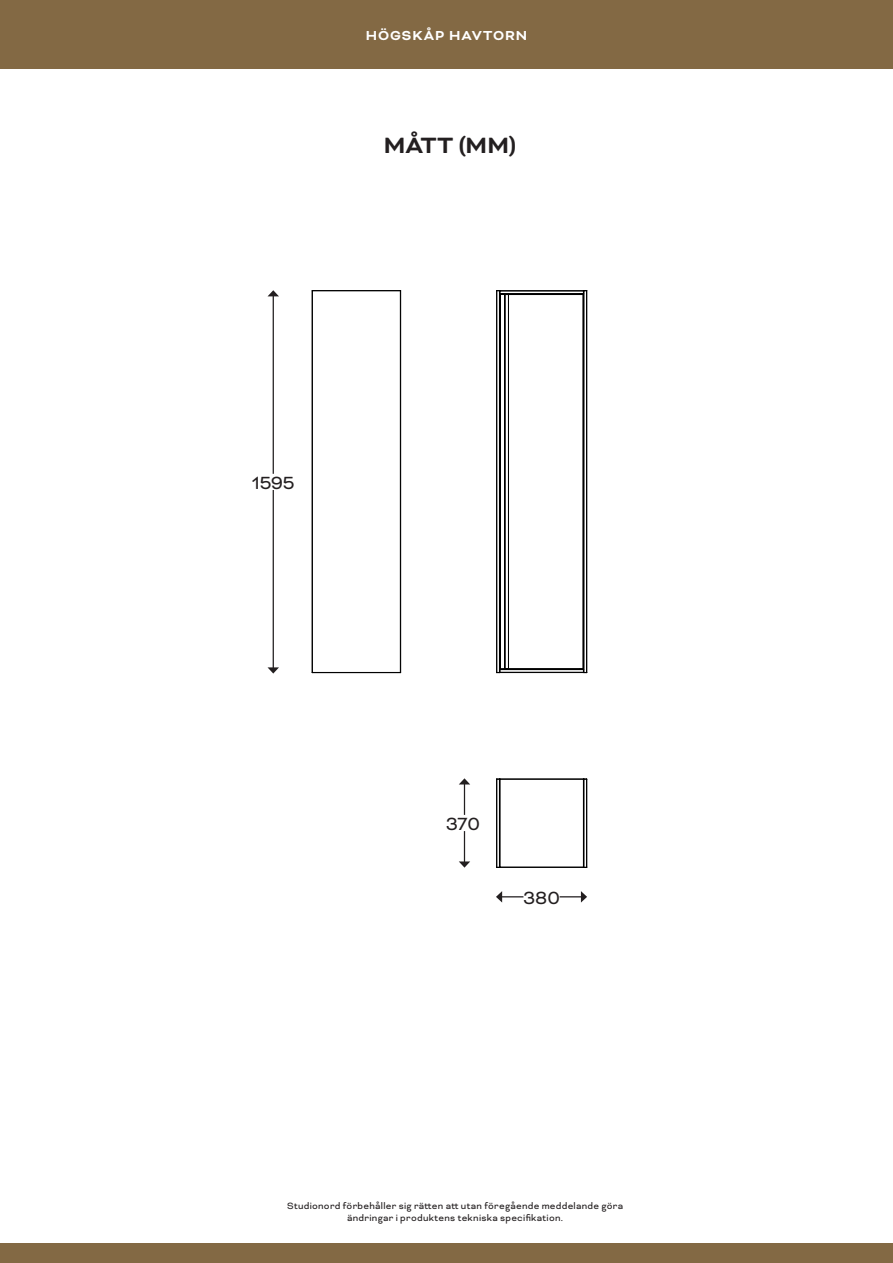
<style>
.page{position:relative;width:893px;height:1263px;background:#fff}
.page>*{position:absolute;margin:0;border:0;box-sizing:border-box;transform-origin:0 0}
.t1{font:700 25.5px "Bicyclette";color:#231f20}
.t2{font:20.25px "Bicyclette";letter-spacing:-.02em;color:#231f20}
.sid_2_h2{font:700 15px "Bicyclette";letter-spacing:.06em;color:#fff}
.sid_2_bildtext{font:10.5px/12.6px "Bicyclette";letter-spacing:.03em;color:#231f20;text-align:center}
</style>
<div class="page">
<div style="left:0;top:0;width:893px;height:68px;background:#836944"></div>
<div style="left:0;top:1244px;width:893px;height:19px;background:#836944"></div>
<svg style="left:312px;top:290px;width:89px;height:383px"></svg>
<hr style="left:312px;top:672px;width:88px;height:1px;background:#000">
<svg style="left:496px;top:290px;width:92px;height:383px"></svg>
<hr style="left:586px;top:779px;width:1px;height:88px;background:#000">
<div style="left:500px;top:779px;width:84px;height:88px;border:1px solid #000"></div>
<hr style="left:500px;top:867px;width:83px;height:1px;background:#000">
<hr style="left:500px;top:779px;width:83px;height:1px;background:#000">
<svg style="left:496px;top:778px;width:5px;height:90px"></svg>
<svg style="left:560px;top:891px;width:27px;height:11px"></svg>
<svg style="left:496px;top:891px;width:27px;height:11px"></svg>
<hr style="left:464px;top:784px;width:1px;height:31px;background:#231f20">
<svg style="left:459px;top:778px;width:11px;height:6px"></svg>
<hr style="left:464px;top:831px;width:1px;height:31px;background:#231f20">
<svg style="left:459px;top:861px;width:11px;height:7px"></svg>
<hr style="left:273px;top:296px;width:1px;height:178px;background:#231f20">
<svg style="left:268px;top:290px;width:11px;height:6px"></svg>
<hr style="left:273px;top:490px;width:1px;height:178px;background:#231f20">
<svg style="left:268px;top:667px;width:11px;height:6px"></svg>
<p class="sid_2_h2" style="left:366px;top:26px;width:163px">HÖGSKÅP HAVTORN</p>
<p class="t1" style="left:384px;top:131px;width:134px">MÅTT (MM)</p>
<p class="t2" style="left:252px;top:471px;width:44px">1595</p>
<p class="t2" style="left:446px;top:812px;width:36px">370</p>
<p class="t2" style="left:523px;top:886px;width:38px">380</p>
<p class="sid_2_bildtext" style="left:287px;top:1199px;width:338px">Studionord förbehåller sig rätten att utan föregående meddelande göra ändringar i produktens tekniska specifikation.</p>
</div>
